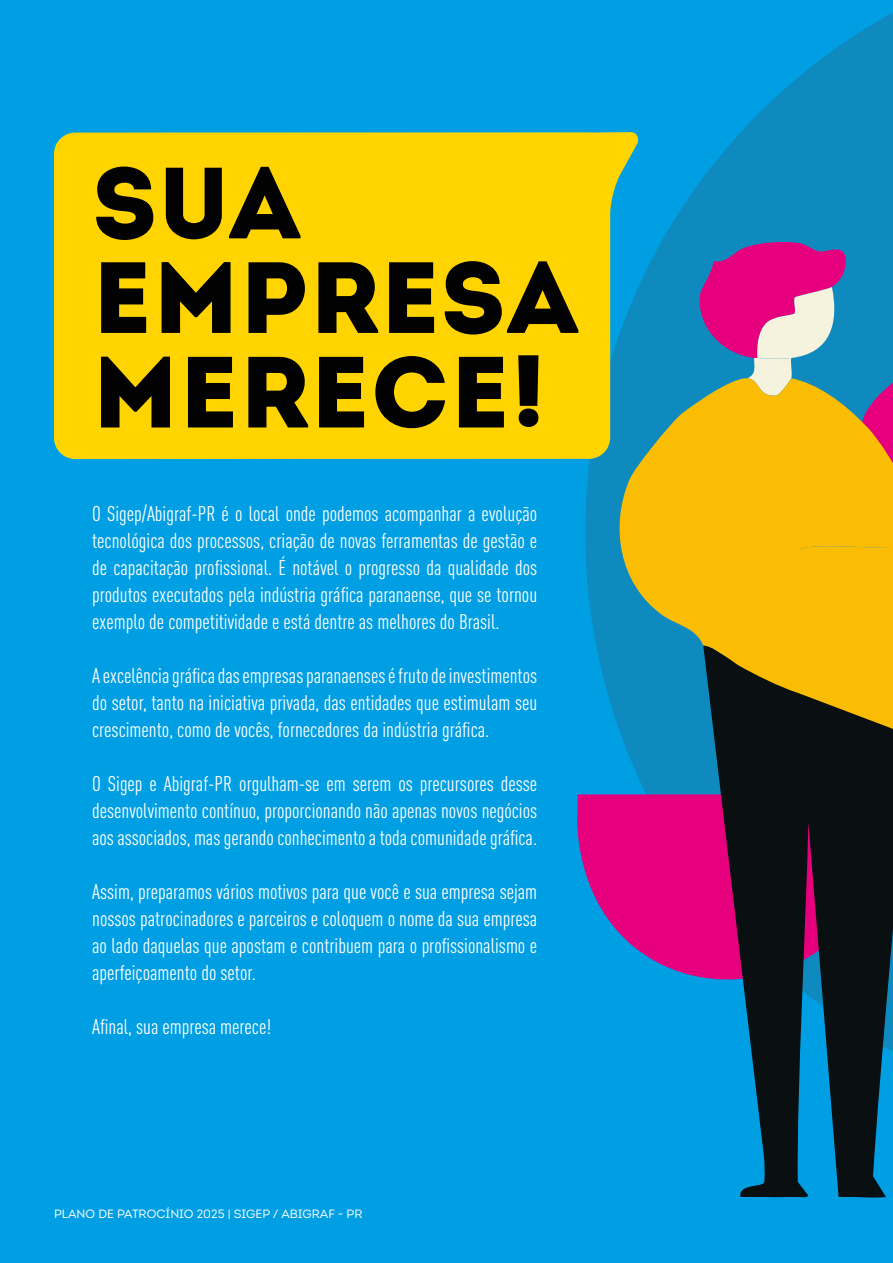
<style>
.page{position:relative;width:893px;height:1263px;background:#009fe3}
.page>*{position:absolute;margin:0;border:0;box-sizing:border-box;transform-origin:0 0}
.t1{font:100.95px/94.5px "Intro";color:#020203}
.t2{font:21px/27px "DIN Cond";color:#fff;text-align:justify}
.t3{font:12px "Intro";color:#fff}
</style>
<div class="page">
<svg style="left:585px;top:13px;width:308px;height:781px;fill:#0f8abf"></svg>
<svg style="left:577px;top:794px;width:126px;height:184px;fill:#e6007d"></svg>
<svg style="left:609px;top:378px;width:88px;height:330px;fill:#0f8abf"></svg>
<svg style="left:703px;top:744px;width:190px;height:454px;fill:#0a0f12"></svg>
<svg style="left:697px;top:241px;width:196px;height:503px"></svg>
<div style="left:54px;top:132px;width:585px;height:327px;background:#ffd400"></div>
<h1 class="t1" style="left:92px;top:156px;width:488px">SUA<br>EMPRESA<br>MERECE!</h1>
<p class="t2" style="left:92px;top:500px;width:447px">O Sigep/Abigraf-PR é o local onde podemos acompanhar a evolução tecnológica dos processos, criação de novas ferramentas de gestão e de capacitação profissional. É notável o progresso da qualidade dos produtos executados pela indústria gráfica paranaense, que se tornou exemplo de competitividade e está dentre as melhores do Brasil.</p>
<p class="t2" style="left:92px;top:662px;width:447px">A excelência gráfica das empresas paranaenses é fruto de investimentos do setor, tanto na iniciativa privada, das entidades que estimulam seu crescimento, como de vocês, fornecedores da indústria gráfica.</p>
<p class="t2" style="left:92px;top:770px;width:447px">O Sigep e Abigraf-PR orgulham-se em serem os precursores desse desenvolvimento contínuo, proporcionando não apenas novos negócios aos associados, mas gerando conhecimento a toda comunidade gráfica.</p>
<p class="t2" style="left:92px;top:878px;width:447px">Assim, preparamos vários motivos para que você e sua empresa sejam nossos patrocinadores e parceiros e coloquem o nome da sua empresa ao lado daquelas que apostam e contribuem para o profissionalismo e aperfeiçoamento do setor.</p>
<p class="t2" style="left:92px;top:1013px;width:181px">Afinal, sua empresa merece!</p>
<p class="t3" style="left:54px;top:1206px;width:310px">PLANO DE PATROCÍNIO 2025 | SIGEP / ABIGRAF - PR</p>
</div>
